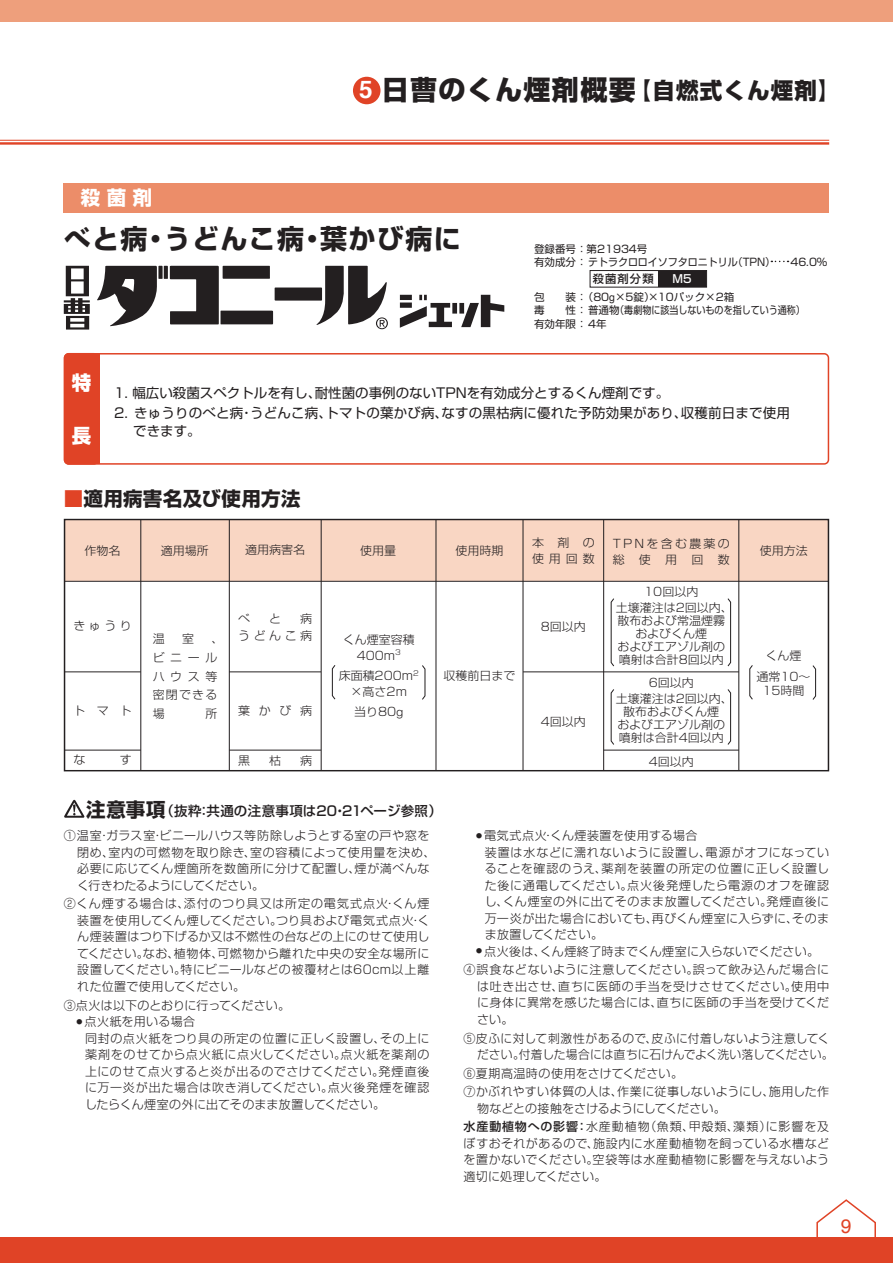
<style>
.page{position:relative;width:893px;height:1263px;background:#fff}
.page>*{position:absolute;margin:0;border:0;box-sizing:border-box;transform-origin:0 0}
.t1{font:800 27px "Shin Go Pro";letter-spacing:.05em;color:#231f20}
.t2{font:700 27px "Shin Go Pro";letter-spacing:.05em;color:#231f20}
.t3{font:700 24.3px "Helvetica";color:#fff}
.t4{font:700 19.5px "Shin Go Pro";letter-spacing:.015em;color:#231f20}
.t5{font:700 19.5px "Shin Go Pro";color:#fff}
.t6{font:800 19.5px "Shin Go Pro";color:#fff}
.t7{font:19.5px "Helvetica";color:#e04326}
.t8{font:13.5px/18px "Shin Go Pro";letter-spacing:.015em;color:#231f20}
.t9{font:500 13.5px "Shin Go Pro";letter-spacing:.01em;color:#231f20}
.t10{font:300 12px/16.5px "Shin Go Pro";letter-spacing:.025em;color:#231f20;text-align:justify}
.t11{font:300 12px "Shin Go Pro";letter-spacing:.005em;color:#231f20}
.t12{font:11.55px/13px "Shin Go Pro Light 90 pv RKSJ H";color:#231f20;text-align:center}
.t13{font:11.55px/18.9px "Shin Go Pro Light 90 pv RKSJ H";letter-spacing:.465em;color:#231f20}
.t14{font:11.55px/16px "Shin Go Pro Light 90 pv RKSJ H";letter-spacing:.19em;color:#231f20}
.t15{font:500 11.25px "Shin Go Pro";letter-spacing:.1em;color:#231f20}
.t16{font:500 11.25px "Shin Go Pro";color:#fff}
.t17{font:10.5px "Shin Go Pro";color:#231f20}
.s1{font-size:22.5px}
.s2{font-family:"Helvetica"}
.s3{color:#e04326}
.s4{font-family:"Helvetica";font-weight:300}
.s5{font-weight:700;font-size:19.5px}
.s6{font-weight:500}
</style>
<div class="page">
<div style="left:0;top:0;width:893px;height:21px;background:#ee9f7c"></div>
<div style="left:0;top:1237px;width:893px;height:26px;background:#e04326"></div>
<svg style="left:816px;top:1199px;width:60px;height:38px"></svg>
<hr style="left:0;top:140px;width:829px;height:1px;background:#e04326">
<hr style="left:0;top:142px;width:829px;height:3px;background:#e04326">
<div style="left:353px;top:77px;width:27px;height:27px;background:#e04326;border-radius:50%"></div>
<div style="left:65px;top:354px;width:33px;height:110px;background:#e04326;border-radius:4px"></div>
<svg style="left:64px;top:799px;width:21px;height:19px"></svg>
<div style="left:64px;top:353px;width:765px;height:112px;border:2px solid #e04326;border-radius:4px"></div>
<div style="left:94px;top:353px;width:5px;height:111px;background:#e04326"></div>
<div style="left:64px;top:183px;width:765px;height:29px;background:#ec8d69"></div>
<div style="left:65px;top:519px;width:764px;height:62px;background:#f9d6c3"></div>
<hr style="left:141px;top:519px;width:1px;height:252px;background:#231f20">
<hr style="left:229px;top:519px;width:1px;height:252px;background:#231f20">
<hr style="left:321px;top:519px;width:1px;height:252px;background:#231f20">
<hr style="left:436px;top:519px;width:1px;height:252px;background:#231f20">
<hr style="left:523px;top:519px;width:1px;height:252px;background:#231f20">
<hr style="left:603px;top:519px;width:1px;height:252px;background:#231f20">
<hr style="left:739px;top:519px;width:1px;height:252px;background:#231f20">
<hr style="left:65px;top:581px;width:764px;height:1px;background:#231f20">
<hr style="left:65px;top:672px;width:76px;height:1px;background:#231f20">
<hr style="left:604px;top:750px;width:135px;height:1px;background:#231f20">
<div style="left:64px;top:519px;width:765px;height:252px;border:1px solid #231f20"></div>
<svg style="left:332px;top:598px;width:484px;height:147px"></svg>
<hr style="left:65px;top:750px;width:76px;height:1px;background:#231f20">
<hr style="left:229px;top:672px;width:92px;height:1px;background:#231f20">
<hr style="left:229px;top:750px;width:92px;height:1px;background:#231f20">
<hr style="left:523px;top:672px;width:216px;height:1px;background:#231f20">
<svg style="left:400px;top:295px;width:104px;height:33px"></svg>
<div style="left:274px;top:287px;width:48px;height:14px;background:#231f20"></div>
<div style="left:220px;top:311px;width:53px;height:14px;background:#231f20"></div>
<svg style="left:97px;top:265px;width:173px;height:62px"></svg>
<svg style="left:315px;top:266px;width:73px;height:63px"></svg>
<svg style="left:64px;top:266px;width:26px;height:64px"></svg>
<div style="left:590px;top:270px;width:117px;height:17px;border:1px solid #231f20"></div>
<div style="left:658px;top:271px;width:48px;height:16px;background:#231f20"></div>
<p class="t3" style="left:359px;top:70px;width:15px">5</p>
<p class="t1" style="left:382px;top:69px;width:460px">日曹のくん煙剤概要<span class="s1">【自燃式くん煙剤】</span></p>
<p class="t5" style="left:81px;top:182px;width:73px">殺 菌 剤</p>
<p class="t2" style="left:64px;top:217px;width:398px">べと病・うどんこ病・葉かび病に</p>
<p class="t17" style="left:534px;top:240px;width:115px">登録番号 ： 第21934号</p>
<p class="t17" style="left:534px;top:253px;width:295px">有効成分 ： テトラクロロイソフタロニトリル（TPN）　　 46.0％</p>
<p class="t17" style="left:534px;top:288px;width:202px">包　　装 ： （80<span class="s2">g</span>×5錠）×10パック×2箱</p>
<p class="t17" style="left:534px;top:302px;width:273px">毒　　性 ： 普通物（毒劇物に該当しないものを指していう通称）</p>
<p class="t17" style="left:534px;top:315px;width:74px">有効年限 ： 4年</p>
<p class="t15" style="left:593px;top:270px;width:62px">殺菌剤分類</p>
<p class="t16" style="left:672px;top:270px;width:21px">M5</p>
<p class="t6" style="left:72px;top:367px;width:21px">特</p>
<p class="t6" style="left:72px;top:420px;width:21px">長</p>
<p class="t8" style="left:114px;top:382px;width:556px">1. 幅広い殺菌スペクトルを有し、耐性菌の事例のないTPNを有効成分とするくん煙剤です。</p>
<p class="t8" style="left:133px;top:403px;width:658px;text-indent:-19px">2. きゅうりのべと病・うどんこ病、トマトの葉かび病、なすの黒枯病に優れた予防効果があり、収穫前日まで使用できます。</p>
<p class="t4" style="left:64px;top:483px;width:238px"><span class="s3">■</span>適用病害名及び使用方法</p>
<p class="t12" style="left:532px;top:533px;width:64px;line-height:16px;text-align:left">本剤の使用回数</p>
<p class="t12" style="left:85px;top:543px;width:37px">作物名</p>
<p class="t12" style="left:161px;top:542px;width:49px">適用場所</p>
<p class="t12" style="left:245px;top:542px;width:61px">適用病害名</p>
<p class="t12" style="left:360px;top:543px;width:37px">使用量</p>
<p class="t12" style="left:456px;top:543px;width:49px">使用時期</p>
<p class="t14" style="left:613px;top:534px;width:119px">TPNを含む農薬の総使用回数</p>
<p class="t12" style="left:760px;top:543px;width:49px">使用方法</p>
<p class="t12" style="left:74px;top:618px;width:60px">きゅうり</p>
<p class="t12" style="left:74px;top:703px;width:60px">トマト</p>
<p class="t12" style="left:153px;top:630px;width:13px">温</p>
<p class="t12" style="left:182px;top:630px;width:13px">室</p>
<p class="t13" style="left:153px;top:627px;width:72px;text-indent:59px">、ビニールハウス等密閉できる場</p>
<p class="t12" style="left:205px;top:706px;width:13px">所</p>
<p class="t12" style="left:238px;top:608px;width:75px;line-height:17.4px;text-align:right">病<br>うどんこ病</p>
<p class="t12" style="left:238px;top:610px;width:13px">べ</p>
<p class="t12" style="left:269px;top:610px;width:13px">と</p>
<p class="t12" style="left:238px;top:703px;width:75px">葉かび病</p>
<p class="t12" style="left:343px;top:630px;width:73px;line-height:16px">くん煙室容積<br>400m<sup>3</sup></p>
<p class="t12" style="left:339px;top:666px;width:82px;line-height:15.9px">床面積200m<sup>2 </sup>×高さ2m</p>
<p class="t12" style="left:354px;top:704px;width:51px">当り80<span class="s4">g</span></p>
<p class="t12" style="left:444px;top:668px;width:73px">収穫前日まで</p>
<p class="t12" style="left:541px;top:619px;width:47px">8回以内</p>
<p class="t12" style="left:541px;top:714px;width:47px">4回以内</p>
<p class="t12" style="left:616px;top:582px;width:118px;line-height:16px">10回以内<br>土壌灌注は2回以内、</p>
<p class="t12" style="left:617px;top:613px;width:109px">散布および常温煙霧およびくん煙<br>およびエアゾル剤の噴射は合計8回以内</p>
<p class="t12" style="left:616px;top:673px;width:118px;line-height:16px">6回以内<br>土壌灌注は2回以内、</p>
<p class="t12" style="left:617px;top:704px;width:109px">散布およびくん煙およびエアゾル剤の噴射は合計4回以内</p>
<p class="t12" style="left:756px;top:644px;width:56px;line-height:20.4px">くん煙<br>通常10～</p>
<p class="t12" style="left:762px;top:683px;width:44px">15時間</p>
<p class="t12" style="left:74px;top:752px;width:13px">な</p>
<p class="t12" style="left:120px;top:752px;width:13px">す</p>
<p class="t12" style="left:238px;top:752px;width:13px">黒</p>
<p class="t12" style="left:269px;top:752px;width:13px">枯</p>
<p class="t12" style="left:300px;top:752px;width:13px">病</p>
<p class="t12" style="left:649px;top:753px;width:47px">4回以内</p>
<p class="t9" style="left:86px;top:800px;width:357px"><span class="s5">注意事項</span>（抜粋：共通の注意事項は20・21ページ参照）</p>
<p class="t10" style="left:77px;top:826px;width:360px;text-align:left;text-indent:-14px">①温室・ガラス室・ビニールハウス等防除しようとする室の戸や窓を閉め、室内の可燃物を取り除き、室の容積によって使用量を決め、必要に応じてくん煙箇所を数箇所に分けて配置し、煙が満べんなく行きわたるようにしてください。</p>
<p class="t10" style="left:77px;top:894px;width:354px;text-indent:-14px">②くん煙する場合は、添付のつり具又は所定の電気式点火・くん煙装置を使用してくん煙してください。つり具および電気式点火・くん煙装置はつり下げるか又は不燃性の台などの上にのせて使用してください。なお、植物体、可燃物から離れた中央の安全な場所に設置してください。特にビニールなどの被覆材とは60cm以上離れた位置で使用してください。</p>
<p class="t11" style="left:64px;top:995px;width:228px">③点火は以下のとおりに行ってください。</p>
<p class="t10" style="left:77px;top:1012px;width:120px"><sup>●</sup> 点火紙を用いる場合</p>
<p class="t10" style="left:85px;top:1028px;width:346px">同封の点火紙をつり具の所定の位置に正しく設置し、その上に薬剤をのせてから点火紙に点火してください。点火紙を薬剤の上にのせて点火すると炎が出るのでさけてください。発煙直後に万一炎が出た場合は吹き消してください。点火後発煙を確認したらくん煙室の外に出てそのまま放置してください。</p>
<p class="t10" style="left:476px;top:826px;width:223px"><sup>●</sup> 電気式点火・くん煙装置を使用する場合</p>
<p class="t10" style="left:485px;top:842px;width:346px">装置は水などに濡れないように設置し、電源がオフになっていることを確認のうえ、薬剤を装置の所定の位置に正しく設置した後に通電してください。点火後発煙したら電源のオフを確認し、くん煙室の外に出てそのまま放置してください。発煙直後に万一炎が出た場合においても、再びくん煙室に入らずに、そのまま放置してください。</p>
<p class="t10" style="left:476px;top:941px;width:344px"><sup>●</sup> 点火後は、くん煙終了時までくん煙室に入らないでください。</p>
<p class="t10" style="left:477px;top:960px;width:354px;text-indent:-14px">④誤食などないように注意してください。誤って飲み込んだ場合には吐き出させ、直ちに医師の手当を受けさせてください。使用中に身体に異常を感じた場合には、直ちに医師の手当を受けてください。</p>
<p class="t10" style="left:477px;top:1028px;width:358px;text-indent:-14px">⑤皮ふに対して刺激性があるので、皮ふに付着しないよう注意してください。付着した場合には直ちに石けんでよく洗い落してください。</p>
<p class="t10" style="left:463px;top:1063px;width:221px">⑥夏期高温時の使用をさけてください。</p>
<p class="t10" style="left:477px;top:1082px;width:354px;text-indent:-14px">⑦かぶれやすい体質の人は、作業に従事しないようにし、施用した作物などとの接触をさけるようにしてください。</p>
<p class="t10" style="left:463px;top:1117px;width:367px"><span class="s6">水産動植物への影響：</span>水産動植物（魚類、甲殻類、藻類）に影響を及ぼすおそれがあるので、施設内に水産動植物を飼っている水槽などを置かないでください。空袋等は水産動植物に影響を与えないよう適切に処理してください。</p>
<h3 class="t7" style="left:841px;top:1211px;width:12px">9</h3>
</div>
